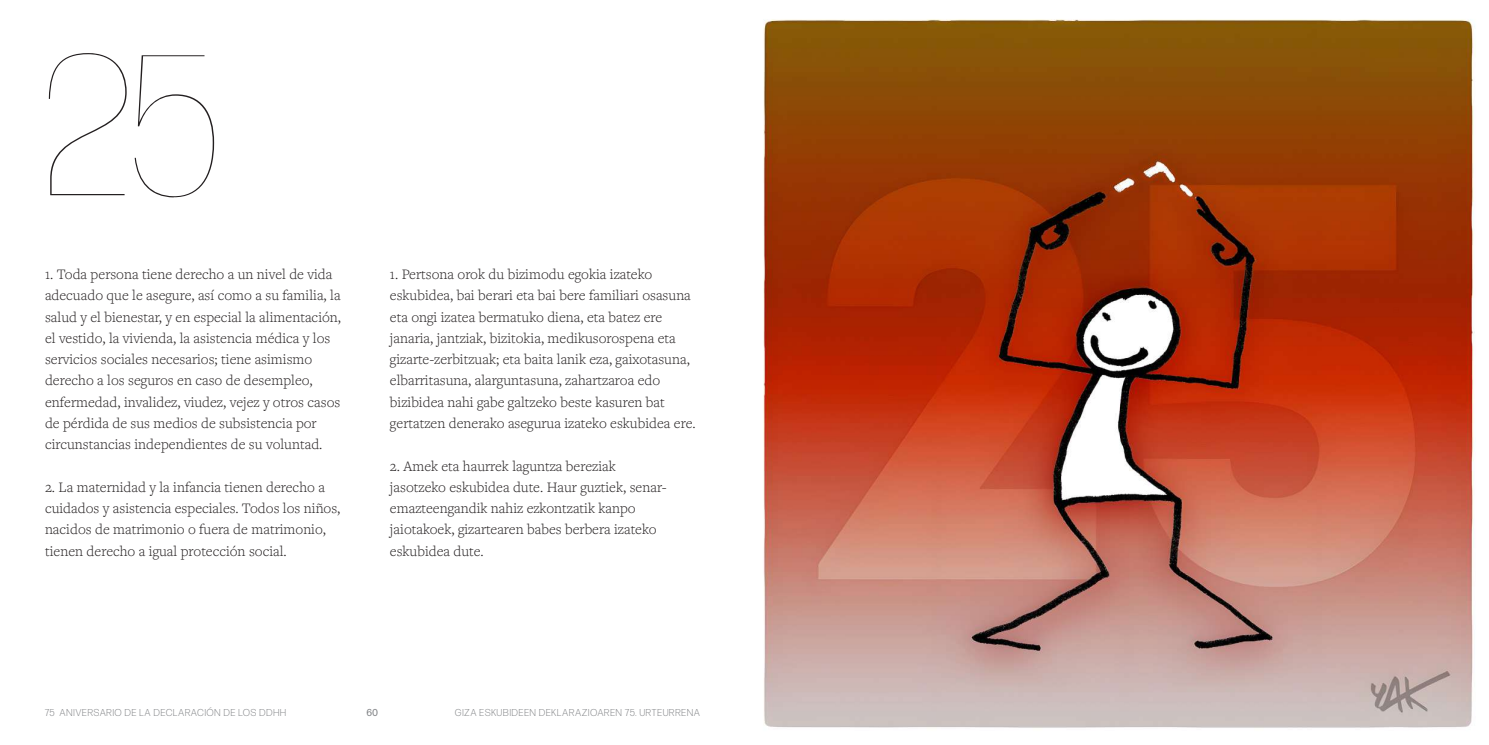
<style>
.page{position:relative;width:1489px;height:745px;background:#fff}
.page>*{position:absolute;margin:0;border:0;box-sizing:border-box;transform-origin:0 0}
.t1{font:100 200px "Forma DJR Banner";color:#231f20}
.t2{font:300 15px/21.2px "Freight Text Pro";color:#231f20}
.t3{font:300 10px "Forma DJR Banner";letter-spacing:.1em;color:#808285}
.t4{font:10px "Forma DJR Banner";color:#808285}
</style>
<div class="page">
<img style="left:763px;top:19px;width:712px;height:709px">
<h1 class="t1" style="left:45px;top:7px;width:176px">25</h1>
<p class="t2" style="left:45px;top:263px;width:297px">1. Toda persona tiene derecho a un nivel de vida adecuado que le asegure, así como a su familia, la salud y el bienestar, y en especial la alimentación, el vestido, la vivienda, la asistencia médica y los servicios sociales necesarios; tiene asimismo derecho a los seguros en caso de desempleo, enfermedad, invalidez, viudez, vejez y otros casos de pérdida de sus medios de subsistencia por circunstancias independientes de su voluntad.</p>
<p class="t2" style="left:45px;top:475px;width:297px">2. La maternidad y la infancia tienen derecho a cuidados y asistencia especiales. Todos los niños, nacidos de matrimonio o fuera de matrimonio, tienen derecho a igual protección social.</p>
<p class="t2" style="left:390px;top:263px;width:307px">1. Pertsona orok du bizimodu egokia izateko eskubidea, bai berari eta bai bere familiari osasuna eta ongi izatea bermatuko diena, eta batez ere janaria, jantziak, bizitokia, medikusorospena eta gizarte-zerbitzuak; eta baita lanik eza, gaixotasuna, elbarritasuna, alarguntasuna, zahartzaroa edo bizibidea nahi gabe galtzeko beste kasuren bat gertatzen denerako asegurua izateko eskubidea ere.</p>
<p class="t2" style="left:390px;top:454px;width:278px">2. Amek eta haurrek laguntza bereziak jasotzeko eskubidea dute. Haur guztiek, senar&shy;emazteengandik nahiz ezkontzatik kanpo jaiotakoek, gizartearen babes berbera izateko eskubidea dute.</p>
<p class="t3" style="left:45px;top:706px;width:242px">75 ANIVERSARIO DE LA DECLARACIÓN DE LOS DDHH</p>
<p class="t4" style="left:367px;top:706px;width:12px">60</p>
<p class="t3" style="left:455px;top:706px;width:246px">GIZA ESKUBIDEEN DEKLARAZIOAREN 75. URTEURRENA</p>
</div>
